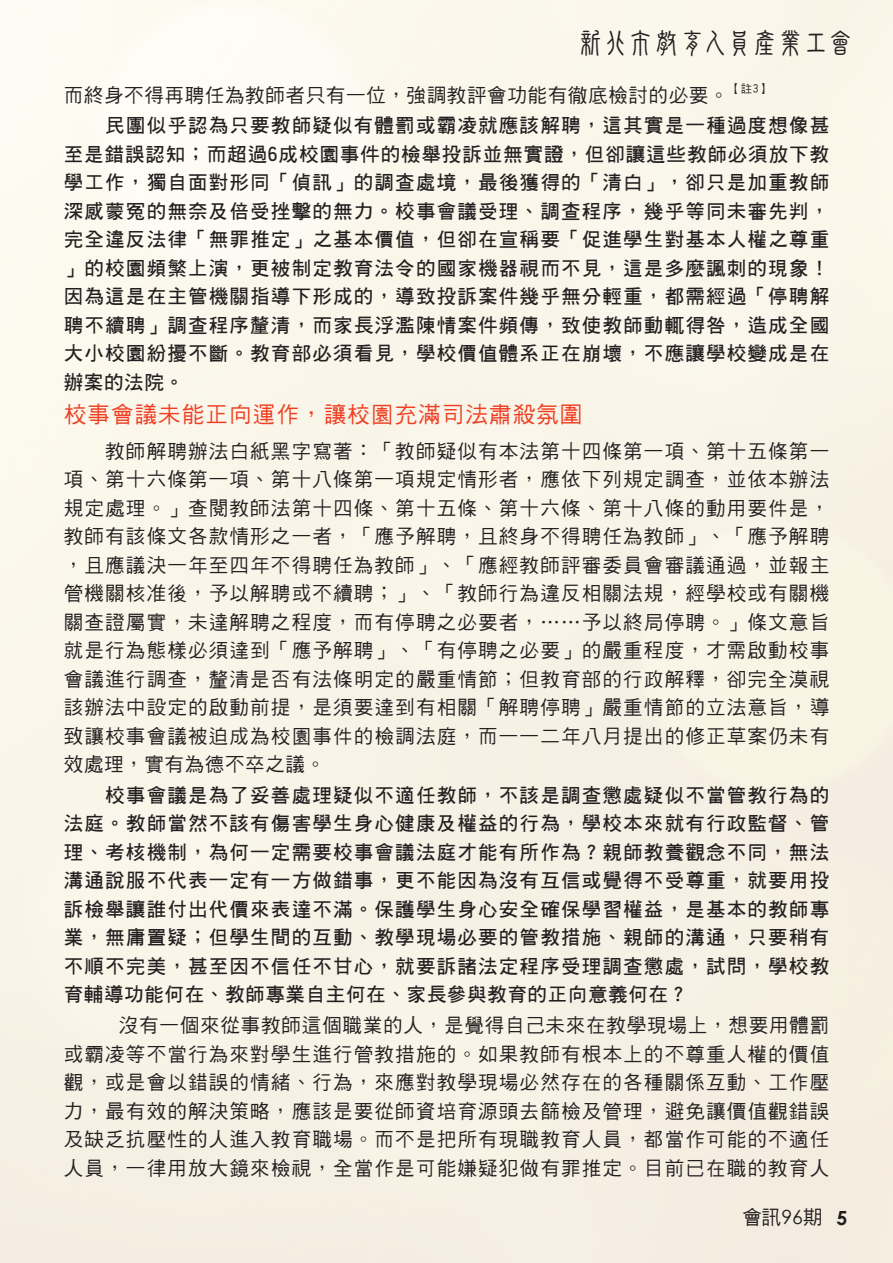
<style>
.page{position:relative;width:893px;height:1263px;background:#fff}
.page>*{position:absolute;margin:0;border:0;box-sizing:border-box;transform-origin:0 0}
.t1{font:30px "DF New Chuan W5 WINP BF";letter-spacing:-.165em;color:#231f20}
.t2{font:22.5px "DF Hei W5 WIN BF";letter-spacing:.05em;color:#ef3e22}
.t3{font:19.5px/28.5px "DF Hei W5 WIN BF";letter-spacing:.06em;color:#231f20;text-align:justify}
.t4{font:19.5px/28.5px "DF Hei W7 WIN BF";letter-spacing:.06em;color:#231f20;text-align:justify}
.t5{font:19.5px "DF Hei W5 WIN BF";letter-spacing:.035em;color:#231f20}
.t6{font:11.4px "DF Hei W5 WIN BF";color:#231f20}
.s1{font-family:"DF Hei W5 WIN BF"}
.s2{font-family:"Century Gothic"}
.s3{font-family:"Century Gothic";font-weight:700}
</style>
<div class="page">
<h1 class="t1" style="left:575px;top:28px;width:282px">新北市教育人員產業工會</h1>
<p class="t5" style="left:64px;top:85px;width:666px">而終身不得再聘任為教師者只有一位，強調教評會功能有徹底檢討的必要。</p>
<p class="t6" style="left:729px;top:83px;width:42px">【註3】</p>
<p class="t4" style="left:64px;top:111px;width:767px"><span class="s1">　　</span>民團似乎認為只要教師疑似有體罰或霸凌就應該解聘，這其實是一種過度想像甚至是錯誤認知；而超過6成校園事件的檢舉投訴並無實證，但卻讓這些教師必須放下教學工作，獨自面對形同「偵訊」的調查處境，最後獲得的「清白」，卻只是加重教師深感蒙冤的無奈及倍受挫擊的無力。校事會議受理、調查程序，幾乎等同未審先判，完全違反法律「無罪推定」之基本價值，但卻在宣稱要「促進學生對基本人權之尊重」的校園頻繁上演，更被制定教育法令的國家機器視而不見，這是多麼諷刺的現象！因為這是在主管機關指導下形成的，導致投訴案件幾乎無分輕重，都需經過「停聘解聘不續聘」調查程序釐清，而家長浮濫陳情案件頻傳，致使教師動輒得咎，造成全國大小校園紛擾不斷。教育部必須看見，學校價值體系正在崩壞，不應讓學校變成是在辦案的法院。</p>
<p class="t2" style="left:64px;top:403px;width:520px">校事會議未能正向運作，讓校園充滿司法肅殺氛圍</p>
<p class="t3" style="left:64px;top:436px;width:767px">　　教師解聘辦法白紙黑字寫著：「教師疑似有本法第十四條第一項、第十五條第一項、第十六條第一項、第十八條第一項規定情形者，應依下列規定調查，並依本辦法規定處理。」查閱教師法第十四條、第十五條、第十六條、第十八條的動用要件是，教師有該條文各款情形之一者，「應予解聘，且終身不得聘任為教師」、「應予解聘，且應議決一年至四年不得聘任為教師」、「應經教師評審委員會審議通過，並報主管機關核准後，予以解聘或不續聘；」、「教師行為違反相關法規，經學校或有關機關查證屬實，未達解聘之程度，而有停聘之必要者，……予以終局停聘。」條文意旨就是行為態樣必須達到「應予解聘」、「有停聘之必要」的嚴重程度，才需啟動校事會議進行調查，釐清是否有法條明定的嚴重情節；但教育部的行政解釋，卻完全漠視該辦法中設定的啟動前提，是須要達到有相關「解聘停聘」嚴重情節的立法意旨，導致讓校事會議被迫成為校園事件的檢調法庭，而一一二年八月提出的修正草案仍未有效處理，實有為德不卒之議。</p>
<p class="t4" style="left:64px;top:781px;width:767px"><span class="s1">　　</span>校事會議是為了妥善處理疑似不適任教師，不該是調查懲處疑似不當管教行為的法庭。教師當然不該有傷害學生身心健康及權益的行為，學校本來就有行政監督、管理、考核機制，為何一定需要校事會議法庭才能有所作為？親師教養觀念不同，無法溝通說服不代表一定有一方做錯事，更不能因為沒有互信或覺得不受尊重，就要用投訴檢舉讓誰付出代價來表達不滿。保護學生身心安全確保學習權益，是基本的教師專業，無庸置疑；但學生間的互動、教學現場必要的管教措施、親師的溝通，只要稍有不順不完美，甚至因不信任不甘心，就要訴諸法定程序受理調查懲處，試問，學校教育輔導功能何在、教師專業自主何在、家長參與教育的正向意義何在？</p>
<p class="t3" style="left:64px;top:1011px;width:767px;text-indent:55px">沒有一個來從事教師這個職業的人，是覺得自己未來在教學現場上，想要用體罰或霸凌等不當行為來對學生進行管教措施的。如果教師有根本上的不尊重人權的價值觀，或是會以錯誤的情緒、行為，來應對教學現場必然存在的各種關係互動、工作壓力，最有效的解決策略，應該是要從師資培育源頭去篩檢及管理，避免讓價值觀錯誤及缺乏抗壓性的人進入教育職場。而不是把所有現職教育人員，都當作可能的不適任人員，一律用放大鏡來檢視，全當作是可能嫌疑犯做有罪推定。目前已在職的教育人</p>
<p class="t3" style="left:742px;top:1203px;width:107px">會訊<span class="s2">96</span>期 <span class="s3">5</span></p>
</div>
